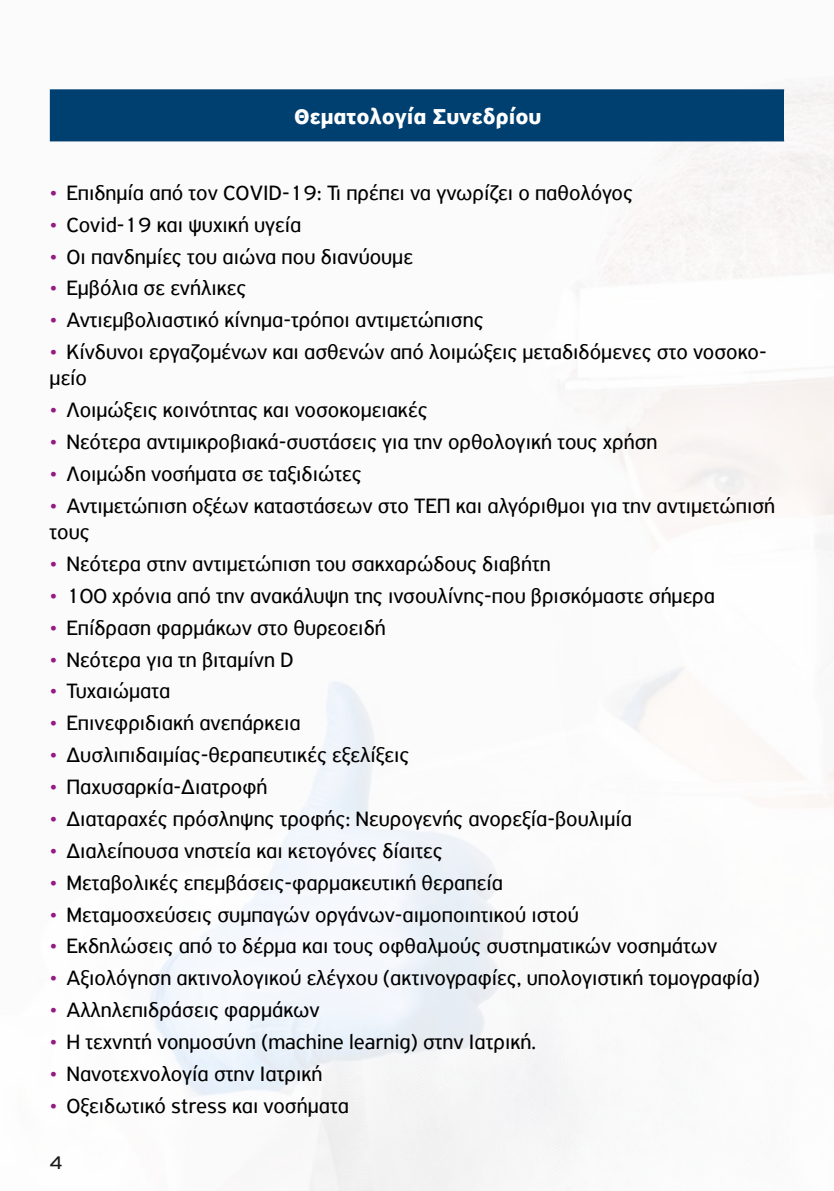
<style>
.page{position:relative;width:834px;height:1191px;background:#fff}
.page>*{position:absolute;margin:0;border:0;box-sizing:border-box;transform-origin:0 0}
.t1{font:700 22.75px "PF Highway Sans Pro";color:#fff}
.t2{font:21.88px/26.2px "PF Highway Sans Pro";color:#000}
.t3{font:19.25px "PF Highway Sans Pro";color:#000;scale:1.1 1}
.s1{color:#941b82}
</style>
<div class="page">
<div style="left:51px;top:90px;width:733px;height:51px;background:#004071"></div>
<hr style="left:50px;top:91px;width:2px;height:49px;background:#004071">
<hr style="left:50px;top:89px;width:734px;height:2px;background:#004071">
<hr style="left:50px;top:140px;width:734px;height:1px;background:#004071">
<p class="t1" style="left:294px;top:103px;width:249px">Θεματολογία Συνεδρίου</p>
<p class="t2" style="left:50px;top:179px;width:584px"><span class="s1">•</span> Επιδημία από τον COVID-19: Τι πρέπει να γνωρίζει ο παθολόγος</p>
<p class="t2" style="left:50px;top:211px;width:253px"><span class="s1">•</span> Covid-19 και ψυχική υγεία</p>
<p class="t2" style="left:50px;top:243px;width:365px"><span class="s1">•</span> Οι πανδημίες του αιώνα που διανύουμε</p>
<p class="t2" style="left:50px;top:275px;width:198px"><span class="s1">•</span> Εμβόλια σε ενήλικες</p>
<p class="t2" style="left:50px;top:307px;width:435px"><span class="s1">•</span> Αντιεμβολιαστικό κίνημα-τρόποι αντιμετώπισης</p>
<p class="t2" style="left:50px;top:339px;width:718px"><span class="s1">•</span> Κίνδυνοι εργαζομένων και ασθενών από λοιμώξεις μεταδιδόμενες στο νοσοκο&shy;μείο</p>
<p class="t2" style="left:50px;top:397px;width:379px"><span class="s1">•</span> Λοιμώξεις κοινότητας και νοσοκομειακές</p>
<p class="t2" style="left:50px;top:429px;width:609px"><span class="s1">•</span> Νεότερα αντιμικροβιακά-συστάσεις για την ορθολογική τους χρήση</p>
<p class="t2" style="left:50px;top:460px;width:313px"><span class="s1">•</span> Λοιμώδη νοσήματα σε ταξιδιώτες</p>
<p class="t2" style="left:50px;top:492px;width:727px"><span class="s1">•</span> Αντιμετώπιση οξέων καταστάσεων στο ΤΕΠ και αλγόριθμοι για την αντιμετώπισή τους</p>
<p class="t2" style="left:50px;top:550px;width:502px"><span class="s1">•</span> Νεότερα στην αντιμετώπιση του σακχαρώδους διαβήτη</p>
<p class="t2" style="left:50px;top:582px;width:666px"><span class="s1">•</span> 100 χρόνια από την ανακάλυψη της ινσουλίνης-που βρισκόμαστε σήμερα</p>
<p class="t2" style="left:50px;top:614px;width:337px"><span class="s1">•</span> Επίδραση φαρμάκων στο θυρεοειδή</p>
<p class="t2" style="left:50px;top:646px;width:246px"><span class="s1">•</span> Νεότερα για τη βιταμίνη D</p>
<p class="t2" style="left:50px;top:678px;width:122px"><span class="s1">•</span> Τυχαιώματα</p>
<p class="t2" style="left:50px;top:710px;width:253px"><span class="s1">•</span> Επινεφριδιακή ανεπάρκεια</p>
<p class="t2" style="left:50px;top:742px;width:361px"><span class="s1">•</span> Δυσλιπιδαιμίας-θεραπευτικές εξελίξεις</p>
<p class="t2" style="left:50px;top:773px;width:219px"><span class="s1">•</span> Παχυσαρκία-Διατροφή</p>
<p class="t2" style="left:50px;top:805px;width:584px"><span class="s1">•</span> Διαταραχές πρόσληψης τροφής: Νευρογενής ανορεξία-βουλιμία</p>
<p class="t2" style="left:50px;top:837px;width:394px"><span class="s1">•</span> Διαλείπουσα νηστεία και κετογόνες δίαιτες</p>
<p class="t2" style="left:50px;top:869px;width:455px"><span class="s1">•</span> Μεταβολικές επεμβάσεις-φαρμακευτική θεραπεία</p>
<p class="t2" style="left:50px;top:901px;width:530px"><span class="s1">•</span> Μεταμοσχεύσεις συμπαγών οργάνων-αιμοποιητικού ιστού</p>
<p class="t2" style="left:50px;top:933px;width:669px"><span class="s1">•</span> Εκδηλώσεις από το δέρμα και τους οφθαλμούς συστηματικών νοσημάτων</p>
<p class="t2" style="left:50px;top:964px;width:711px"><span class="s1">•</span> Αξιολόγηση ακτινολογικού ελέγχου (ακτινογραφίες, υπολογιστική τομογραφία)</p>
<p class="t2" style="left:50px;top:996px;width:271px"><span class="s1">•</span> Αλληλεπιδράσεις φαρμάκων</p>
<p class="t2" style="left:50px;top:1028px;width:488px"><span class="s1">•</span> Η τεχνητή νοημοσύνη (machine learnig) στην Ιατρική.</p>
<p class="t2" style="left:50px;top:1060px;width:274px"><span class="s1">•</span> Νανοτεχνολογία στην Ιατρική</p>
<p class="t2" style="left:50px;top:1092px;width:301px"><span class="s1">•</span> Οξειδωτικό stress και νοσήματα</p>
<p class="t3" style="left:50px;top:1151px;width:13px">4</p>
</div>
